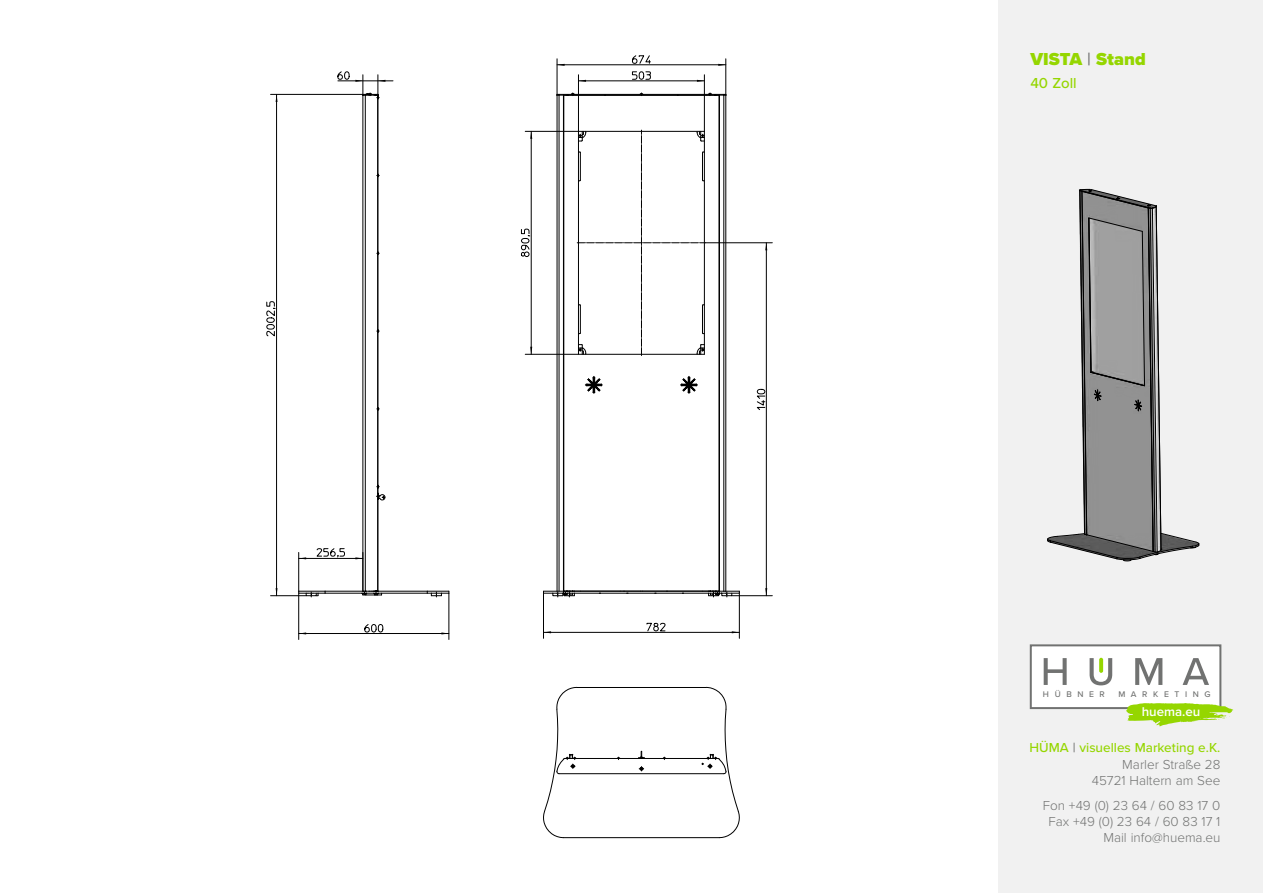
<style>
.page{position:relative;width:1263px;height:893px;background:#fff}
.page>*{position:absolute;margin:0;border:0;box-sizing:border-box;transform-origin:0 0}
.t1{font:900 18px "Proxima Nova";color:#95d600}
.t2{font:500 15px "Proxima Nova";color:#95d600}
.t3{font:300 13.5px/16.2px "Proxima Nova";color:#717271;text-align:right}
.t4{font:600 13.2px "Proxima Nova";color:#fff}
.t5{font:500 8.55px "Proxima Nova";letter-spacing:.66em;color:#717271}
.s1{font-weight:500;color:#717271}
.s2{font-weight:500;color:#95d600}
.s3{font-weight:500}
</style>
<div class="page">
<hr style="left:276px;top:94px;width:1px;height:502px;background:#000">
<hr style="left:271px;top:94px;width:92px;height:1px;background:#000">
<hr style="left:271px;top:595px;width:35px;height:1px;background:#000">
<svg style="left:266px;top:301px;width:10px;height:36px"></svg>
<hr style="left:299px;top:633px;width:150px;height:1px;background:#000">
<hr style="left:298px;top:593px;width:1px;height:46px;background:#000">
<hr style="left:449px;top:593px;width:1px;height:46px;background:#000">
<svg style="left:364px;top:624px;width:20px;height:9px"></svg>
<hr style="left:299px;top:558px;width:64px;height:1px;background:#000">
<hr style="left:298px;top:552px;width:1px;height:39px;background:#000">
<hr style="left:363px;top:552px;width:1px;height:39px;background:#000">
<svg style="left:315px;top:548px;width:30px;height:10px"></svg>
<hr style="left:338px;top:81px;width:55px;height:1px;background:#000">
<hr style="left:365px;top:95px;width:1px;height:496px;background:#000">
<hr style="left:377px;top:95px;width:1px;height:496px;background:#000">
<hr style="left:362px;top:95px;width:1px;height:496px;background:#000">
<hr style="left:378px;top:593px;width:49px;height:1px;background:#000">
<hr style="left:378px;top:591px;width:49px;height:1px;background:#000">
<svg style="left:427px;top:591px;width:22px;height:6px"></svg>
<svg style="left:298px;top:590px;width:28px;height:7px"></svg>
<hr style="left:325px;top:593px;width:37px;height:1px;background:#000">
<hr style="left:325px;top:591px;width:38px;height:1px;background:#000">
<svg style="left:362px;top:591px;width:20px;height:5px"></svg>
<svg style="left:337px;top:71px;width:48px;height:29px"></svg>
<svg style="left:376px;top:484px;width:10px;height:17px"></svg>
<hr style="left:557px;top:65px;width:169px;height:1px;background:#000">
<hr style="left:557px;top:59px;width:1px;height:36px;background:#000">
<hr style="left:725px;top:59px;width:1px;height:36px;background:#000">
<svg style="left:557px;top:64px;width:8px;height:2px"></svg>
<svg style="left:718px;top:64px;width:8px;height:2px"></svg>
<svg style="left:632px;top:55px;width:19px;height:9px"></svg>
<hr style="left:531px;top:131px;width:1px;height:223px;background:#000">
<hr style="left:525px;top:354px;width:53px;height:1px;background:#000">
<hr style="left:525px;top:131px;width:53px;height:1px;background:#000">
<svg style="left:530px;top:131px;width:2px;height:8px"></svg>
<svg style="left:521px;top:228px;width:10px;height:29px"></svg>
<hr style="left:543px;top:632px;width:196px;height:1px;background:#000">
<hr style="left:543px;top:593px;width:1px;height:45px;background:#000">
<hr style="left:739px;top:593px;width:1px;height:45px;background:#000">
<svg style="left:646px;top:622px;width:20px;height:10px"></svg>
<hr style="left:578px;top:81px;width:126px;height:1px;background:#000">
<hr style="left:578px;top:75px;width:1px;height:56px;background:#000">
<hr style="left:704px;top:75px;width:1px;height:56px;background:#000">
<svg style="left:579px;top:80px;width:7px;height:2px"></svg>
<svg style="left:697px;top:80px;width:7px;height:2px"></svg>
<svg style="left:632px;top:71px;width:19px;height:9px"></svg>
<hr style="left:766px;top:243px;width:1px;height:353px;background:#000">
<hr style="left:706px;top:242px;width:66px;height:1px;background:#000">
<hr style="left:732px;top:595px;width:40px;height:1px;background:#000">
<svg style="left:756px;top:388px;width:10px;height:23px"></svg>
<hr style="left:557px;top:95px;width:1px;height:496px;background:#000">
<hr style="left:559px;top:95px;width:1px;height:496px;background:#000">
<hr style="left:725px;top:95px;width:1px;height:496px;background:#000">
<hr style="left:723px;top:95px;width:1px;height:496px;background:#000">
<svg style="left:543px;top:590px;width:197px;height:7px"></svg>
<svg style="left:556px;top:93px;width:50px;height:3px"></svg>
<svg style="left:677px;top:93px;width:50px;height:3px"></svg>
<svg style="left:563px;top:94px;width:157px;height:498px"></svg>
<svg style="left:577px;top:130px;width:129px;height:226px"></svg>
<hr style="left:704px;top:131px;width:1px;height:223px;background:#000">
<hr style="left:564px;top:591px;width:155px;height:1px;background:#000">
<svg style="left:585px;top:376px;width:17px;height:18px"></svg>
<svg style="left:680px;top:376px;width:18px;height:18px"></svg>
<svg style="left:638px;top:751px;width:7px;height:7px"></svg>
<hr style="left:559px;top:773px;width:165px;height:1px;background:#000">
<hr style="left:565px;top:758px;width:153px;height:1px;background:#000">
<svg style="left:639px;top:766px;width:5px;height:5px"></svg>
<hr style="left:577px;top:687px;width:129px;height:1px;background:#000">
<hr style="left:563px;top:837px;width:156px;height:1px;background:#000">
<svg style="left:702px;top:687px;width:38px;height:151px"></svg>
<svg style="left:543px;top:687px;width:35px;height:151px"></svg>
<div style="left:998px;top:0;width:265px;height:893px;background:#f1f1f1"></div>
<div style="left:1031px;top:645px;width:189px;height:63px;background:#fff"></div>
<div style="left:1030px;top:644px;width:191px;height:65px;border:2px solid #717271"></div>
<svg style="left:1044px;top:658px;width:23px;height:27px"></svg>
<svg style="left:1089px;top:658px;width:23px;height:27px"></svg>
<svg style="left:1135px;top:658px;width:27px;height:27px"></svg>
<svg style="left:1182px;top:658px;width:27px;height:27px"></svg>
<svg style="left:1126px;top:703px;width:107px;height:23px"></svg>
<svg style="left:1047px;top:189px;width:152px;height:372px"></svg>
<h1 class="t1" style="left:1030px;top:48px;width:117px">VISTA <span class="s1">|</span> Stand</h1>
<p class="t2" style="left:1030px;top:74px;width:48px">40 Zoll</p>
<p class="t5" style="left:1043px;top:689px;width:63px">HÜBNER</p>
<p class="t5" style="left:1118px;top:689px;width:94px">MARKETING</p>
<p class="t4" style="left:1142px;top:704px;width:60px">huema.eu</p>
<p class="t3" style="left:1029px;top:740px;width:192px"><span class="s2">HÜMA</span> <span class="s3">|</span> <span class="s2">visuelles Marketing e.K.<br></span>Marler Straße 28<br>45721 Haltern am See</p>
<p class="t3" style="left:1043px;top:797px;width:179px">Fon +49 (0) 23 64 / 60 83 17 0<br>Fax +49 (0) 23 64 / 60 83 17 1<br>Mail info@huema.eu</p>
</div>
